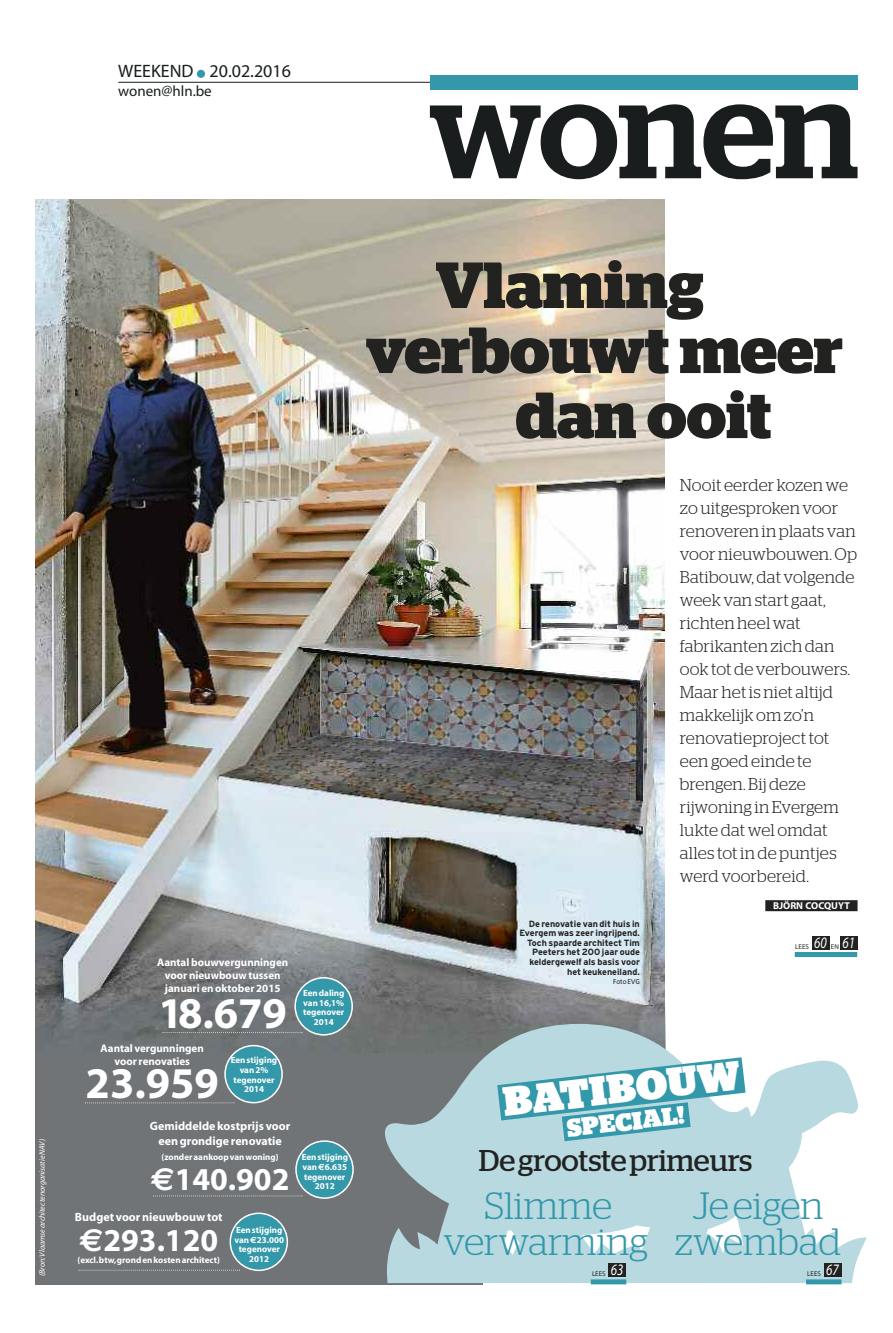
<style>
.page{position:relative;width:893px;height:1333px;background:#fff}
.page>*{position:absolute;margin:0;border:0;box-sizing:border-box;transform-origin:0 0}
.t1{font:700 65px "Stag";color:#222221}
.t2{font:700 44px "Myriad";color:#fff}
.t3{font:900 41px "Stag";color:#fff}
.t4{font:300 38px/36px "Stag";color:#3398a9;text-align:center}
.t5{font:700 32px "Myriad";color:#fff}
.t6{font:30px "Stag";color:#222221}
.t7{font:900 25px "Stag";color:#fff}
.t8{font:18px "Myriad";color:#191d1e}
.t9{font:300 17px/23px "Stag";letter-spacing:.015em;color:#222221}
.t10{font:italic 16px "Myriad";color:#fff;scale:.8 1}
.t11{font:15px "Myriad";color:#191d1e}
.t12{font:700 12px/15px "Myriad";color:#fff;text-align:center}
.t13{font:700 11px/13px "Myriad";color:#fff;text-align:center}
.t14{font:700 10px "Myriad";color:#fff}
.t15{font:700 9px/9.6px "Myriad";color:#fff;text-align:center}
.t16{font:700 9px/9.6px "Interstate";color:#222221;text-align:right}
.t17{font:italic 8px "Myriad";color:#fff}
.t18{font:7px "Myriad";color:#222221}
.t19{font:7px "Frutiger";color:#222221;scale:.9 1}
.s1{font-family:"Euro Sans"}
</style>
<div class="page">
<img style="left:36px;top:199px;width:629px;height:806px">
<div style="left:35px;top:1053px;width:631px;height:231px;background:#707477"></div>
<img style="left:35px;top:1005px;width:631px;height:48px">
<hr style="left:118px;top:82px;width:735px;height:1px;background:#191d1e">
<div style="left:197px;top:70px;width:8px;height:8px;background:#3398a9;border-radius:50%"></div>
<div style="left:430px;top:75px;width:427px;height:14px;background:#3398a9"></div>
<svg style="left:430px;top:104px;width:427px;height:75px"></svg>
<svg style="left:382px;top:1023px;width:485px;height:259px;fill:#b9d9e1"></svg>
<div style="left:812px;top:935px;width:17px;height:14px;background:#222221"></div>
<div style="left:840px;top:935px;width:17px;height:14px;background:#222221"></div>
<div style="left:795px;top:952px;width:62px;height:5px;background:#3398a9"></div>
<svg style="left:497px;top:1057px;width:248px;height:84px;background:#6fb5c2"></svg>
<div style="left:608px;top:1262px;width:18px;height:14px;background:#222221"></div>
<div style="left:591px;top:1279px;width:35px;height:5px;background:#3398a9"></div>
<div style="left:824px;top:1262px;width:17px;height:14px;background:#222221"></div>
<div style="left:806px;top:1279px;width:35px;height:5px;background:#3398a9"></div>
<div style="left:765px;top:900px;width:92px;height:11px;background:#222221"></div>
<svg style="left:85px;top:1044px;width:198px;height:59px"></svg>
<svg style="left:162px;top:977px;width:191px;height:58px;background:#667f85"></svg>
<svg style="left:153px;top:1140px;width:201px;height:58px"></svg>
<svg style="left:78px;top:1212px;width:210px;height:58px"></svg>
<p class="t8" style="left:118px;top:62px;width:174px">WEEKEND 20.02.2016</p>
<p class="t11" style="left:118px;top:84px;width:95px">wonen@hln.be</p>
<p class="t17" style="left:38px;top:1275px;width:139px;rotate:-90deg">(Bron:VlaamsearchitectenorganisatieNAV)</p>
<p class="t13" style="left:157px;top:955px;width:133px">Aantal bouwvergunningen voor nieuwbouwtussen januari en oktober 2015</p>
<h2 class="t2" style="left:159px;top:990px;width:130px">18.679</h2>
<p class="t15" style="left:303px;top:988px;width:43px">Eendaling van16,1% tegenover<br>2014</p>
<p class="t13" style="left:101px;top:1042px;width:105px">Aantal vergunningen voorrenovaties</p>
<h2 class="t2" style="left:86px;top:1060px;width:135px">23.959</h2>
<p class="t15" style="left:231px;top:1055px;width:48px">Eenstijging van2% tegenover<br>2014</p>
<p class="t12" style="left:150px;top:1118px;width:142px">Gemiddelde kostprijs voor een grondige renovatie</p>
<p class="t15" style="left:162px;top:1151px;width:119px">(zonderaankoopvanwoning)</p>
<h3 class="t5" style="left:151px;top:1162px;width:140px"><span class="s1">€</span>140.902</h3>
<p class="t12" style="left:75px;top:1210px;width:149px">Budget voor nieuwbouwtot</p>
<h3 class="t5" style="left:79px;top:1223px;width:140px"><span class="s1">€</span>293.120</h3>
<p class="t15" style="left:78px;top:1255px;width:144px">(excl.btw,grondenkostenarchitect)</p>
<p class="t15" style="left:234px;top:1225px;width:51px">Eenstijging van<span class="s1">€</span>23.000 tegenover<br>2012</p>
<p class="t15" style="left:302px;top:1152px;width:48px">Eenstijging van<span class="s1">€</span>6.635 tegenover<br>2012</p>
<h1 class="t1" style="left:435px;top:247px;width:270px">Vlaming</h1>
<h1 class="t1" style="left:366px;top:312px;width:479px">verbouwt meer</h1>
<h1 class="t1" style="left:516px;top:377px;width:257px">dan ooit</h1>
<p class="t9" style="left:680px;top:473px;width:179px">Nooit eerder kozen we zouitgesprokenvoor renovereninplaats van voornieuwbouwen. Op<br>Batibouw,dat volgende week vanstart gaat, richtenheel wat fabrikantenzichdan ook totde verbouwers.<br>Maarhetisniet altijd makkelijk omzo’n renovatieprojecttot eengoedeinde te brengen. Bijdeze rijwoning inEvergem luktedat wel omdat alles totinde puntjes werdvoorbereid.</p>
<p class="t16" style="left:520px;top:918px;width:122px">De renovatie van dit huis in<br>Evergem was zeer ingrijpend.<br>Toch spaarde architect Tim<br>Peeters het 200 jaar oude keldergewelf als basis voor het keukeneiland.</p>
<p class="t19" style="left:613px;top:977px;width:31px">Foto EVG</p>
<h3 class="t3" style="left:501px;top:1077px;width:240px;rotate:-6deg">BATIBOUW</h3>
<h3 class="t7" style="left:566px;top:1113px;width:120px;rotate:-6deg">SPECIAL!</h3>
<p class="t14" style="left:773px;top:900px;width:78px">BJÖRN COCQUYT</p>
<p class="t18" style="left:795px;top:943px;width:15px">LEES</p>
<p class="t10" style="left:814px;top:934px;width:17px">60</p>
<p class="t18" style="left:831px;top:943px;width:10px">EN</p>
<p class="t10" style="left:842px;top:934px;width:17px">61</p>
<h3 class="t6" style="left:479px;top:1142px;width:275px">Degrootsteprimeurs</h3>
<h3 class="t4" style="left:675px;top:1186px;width:168px">Jeeigen zwembad</h3>
<h3 class="t4" style="left:444px;top:1186px;width:206px">Slimme verwarming</h3>
<p class="t18" style="left:592px;top:1270px;width:15px">LEES</p>
<p class="t10" style="left:611px;top:1261px;width:17px">63</p>
<p class="t18" style="left:807px;top:1270px;width:15px">LEES</p>
<p class="t10" style="left:826px;top:1261px;width:17px">67</p>
</div>
